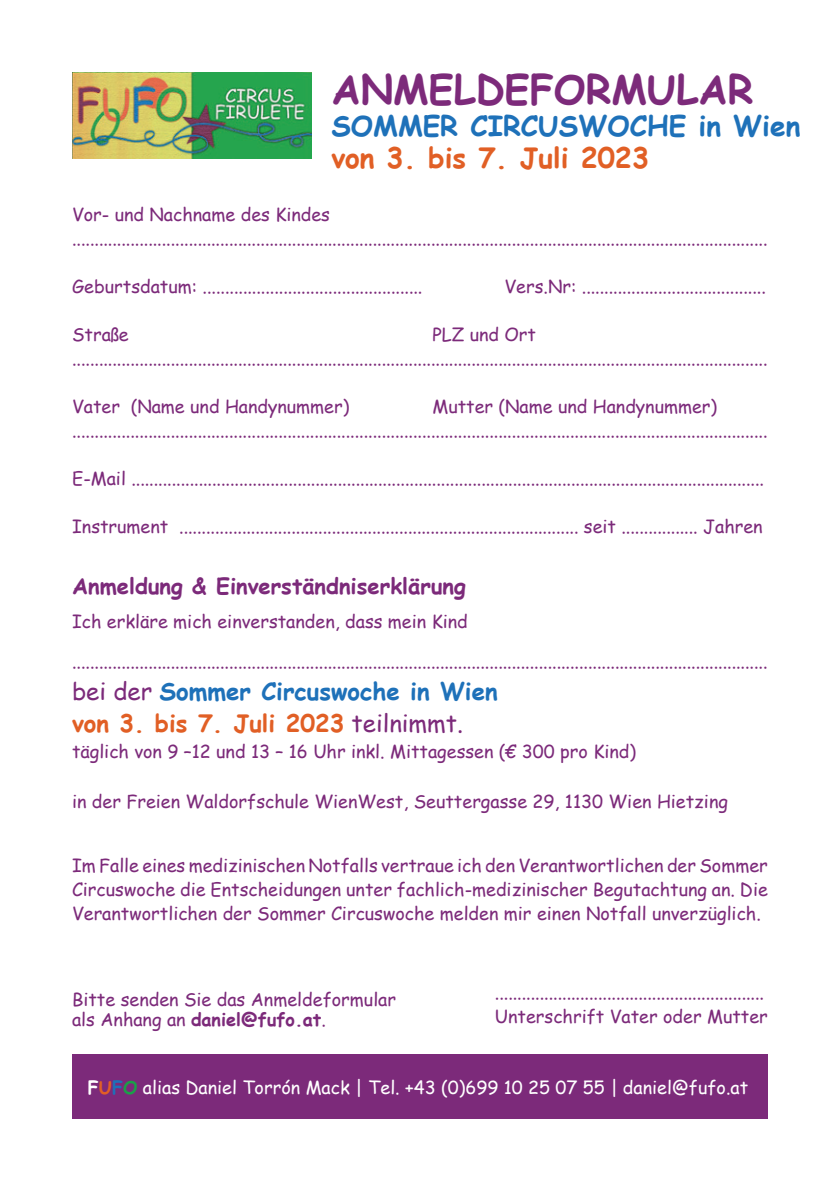
<style>
.page{position:relative;width:840px;height:1191px;background:#fff}
.page>*{position:absolute;margin:0;border:0;box-sizing:border-box;transform-origin:0 0}
.t1{font:700 40px "Comic Sans MS";color:#7c2a7a}
.t2{font:700 28px "Comic Sans MS";color:#1e71b9}
.t3{font:700 28px "Comic Sans MS";color:#e15f25}
.t4{font:700 24px/32px "Comic Sans MS";color:#1e71b9}
.t5{font:700 22px "Comic Sans MS";color:#7c2a7a}
.t6{font:18px/24px "Comic Sans MS";color:#7c2a7a}
.t7{font:18px "Comic Sans MS";color:#fff}
.s1{font-weight:400;color:#7c2a7a}
.s2{color:#e15f25}
.s3{font-weight:700}
.s4{font-weight:700;color:#e15f25}
.s5{font-weight:700;color:#1e71b9}
.s6{font-weight:700;color:#1aa048}
</style>
<div class="page">
<img style="left:72px;top:72px;width:239px;height:86px">
<div style="left:72px;top:1054px;width:695px;height:65px;background:#7c2a7a"></div>
<h1 class="t1" style="left:331px;top:60px;width:423px">ANMELDEFORMULAR</h1>
<h2 class="t2" style="left:331px;top:105px;width:470px">SOMMER CIRCUSWOCHE in Wien</h2>
<h2 class="t3" style="left:331px;top:137px;width:319px">von 3. bis 7. Juli 2023</h2>
<p class="t6" style="left:72px;top:202px;width:696px">Vor- und Nachname des Kindes ...........................................................................................................................................................</p>
<p class="t6" style="left:72px;top:274px;width:352px">Geburtsdatum: .................................................</p>
<p class="t6" style="left:504px;top:274px;width:262px">Vers.Nr: .........................................</p>
<p class="t6" style="left:72px;top:322px;width:58px">Straße</p>
<p class="t6" style="left:72px;top:322px;width:696px;text-indent:360px">PLZ und Ort ...........................................................................................................................................................</p>
<p class="t6" style="left:72px;top:394px;width:279px">Vater (Name und Handynummer)</p>
<p class="t6" style="left:72px;top:394px;width:696px;text-indent:360px">Mutter (Name und Handynummer) ...........................................................................................................................................................</p>
<p class="t6" style="left:72px;top:466px;width:693px">E-Mail .............................................................................................................................................</p>
<p class="t6" style="left:72px;top:514px;width:691px">Instrument ......................................................................................... seit ................. Jahren</p>
<p class="t5" style="left:72px;top:569px;width:395px">Anmeldung &amp; Einverständniserklärung</p>
<p class="t6" style="left:72px;top:608px;width:397px">Ich erkläre mich einverstanden, dass mein Kind</p>
<p class="t6" style="left:72px;top:648px;width:696px">...........................................................................................................................................................</p>
<h3 class="t4" style="left:72px;top:674px;width:427px"><span class="s1">bei der</span> Sommer Circuswoche in Wien <span class="s2">von 3. bis 7. Juli 2023</span> <span class="s1">teilnimmt.</span></h3>
<p class="t6" style="left:72px;top:738px;width:565px">täglich von 9 –12 und 13 – 16 Uhr inkl. Mittagessen (€ 300 pro Kind)</p>
<p class="t6" style="left:72px;top:788px;width:657px">in der Freien Waldorfschule WienWest, Seuttergasse 29, 1130 Wien Hietzing</p>
<p class="t6" style="left:72px;top:852px;width:697px;text-align:justify">Im Falle eines medizinischen Notfalls vertraue ich den Verantwortlichen der Sommer Circuswoche die Entscheidungen unter fachlich-medizinischer Begutachtung an. Die Verantwortlichen der Sommer Circuswoche melden mir einen Notfall unverzüglich.</p>
<p class="t6" style="left:72px;top:988px;width:325px;line-height:20px">Bitte senden Sie das Anmeldeformular als Anhang an <span class="s3">daniel@fufo.at</span>.</p>
<p class="t6" style="left:494px;top:979px;width:274px">............................................................<br>Unterschrift Vater oder Mutter</p>
<p class="t7" style="left:88px;top:1074px;width:661px"><span class="s3">F</span><span class="s4">U</span><span class="s5">F</span><span class="s6">O</span> alias Daniel Torrón Mack | Tel. +43 (0)699 10 25 07 55 | daniel@fufo.at</p>
</div>
